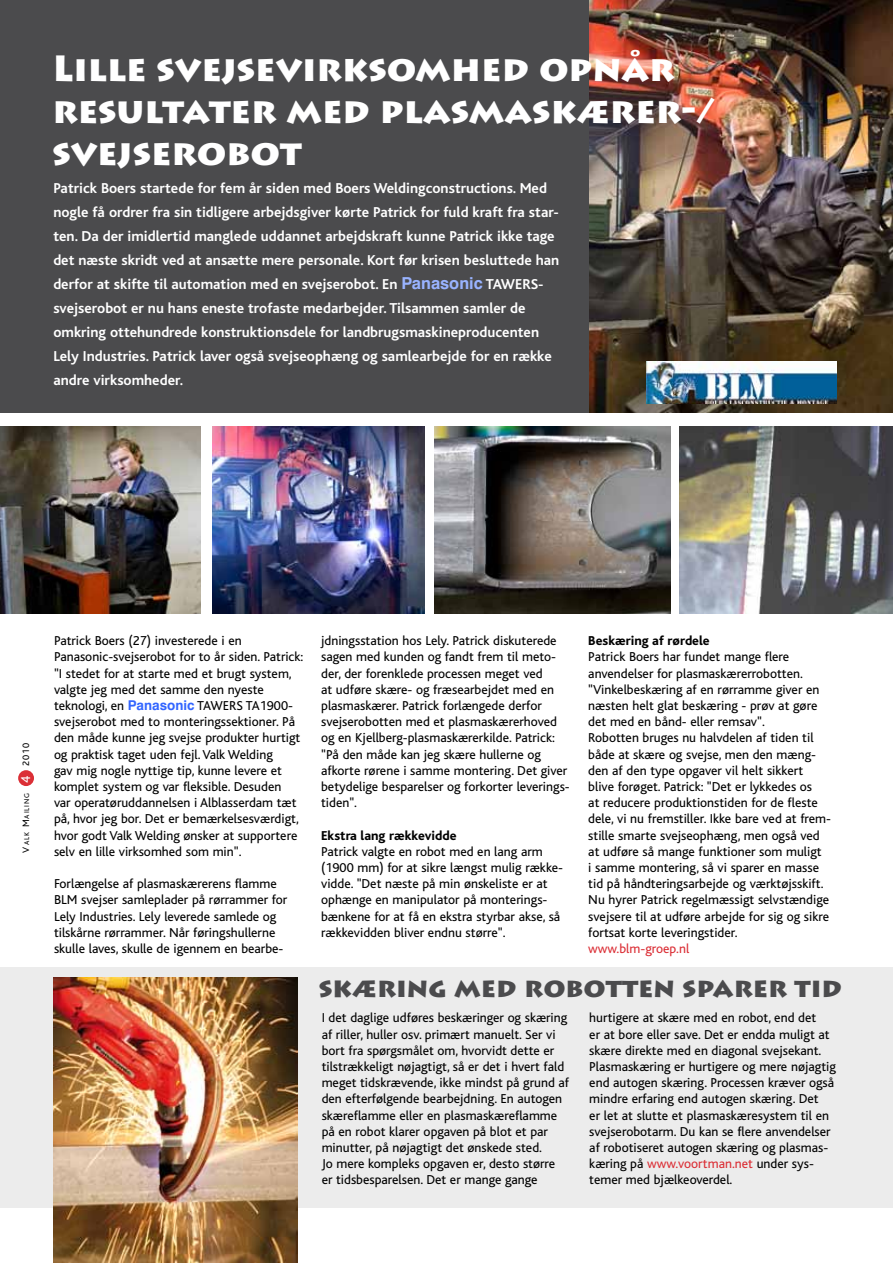
<style>
.page{position:relative;width:893px;height:1263px;background:#fff}
.page>*{position:absolute;margin:0;border:0;box-sizing:border-box;transform-origin:0 0}
.t1{font:900 36px/42px "Lithos Pro";color:#fff}
.t2{font:900 27px "Lithos Pro";color:#4b4b4d}
.t3{font:700 15px/24px "Kl Bliss";color:#fff}
.t4{font:13.5px/16.2px "Kl Bliss";color:#000}
.t5{font:800 13.5px "Kl Bliss";color:#000}
.t6{font:13.5px "Kl Bliss";color:#db2f36}
.t7{font:13.5px "Kl Bliss";color:#fff}
.t8{font:9.75px "Kl Bliss";color:#000}
.t9{font:7.35px "Kl Bliss";letter-spacing:.135em;color:#000}
.s1{font-family:"Swiss 721 BT";font-size:16.5px;color:#99b3ff}
.s2{font-size:9.75px}
.s3{font-family:"Swiss 721 BT";font-weight:700;color:#36f}
.s4{color:#db2f36}
</style>
<div class="page">
<img style="left:212px;top:426px;width:213px;height:187px">
<img style="left:0;top:426px;width:200px;height:187px">
<div style="left:0;top:967px;width:893px;height:240px;background:#ececec"></div>
<div style="left:0;top:0;width:601px;height:412px;background:#4b4b4d"></div>
<div style="left:18px;top:770px;width:16px;height:16px;background:#db2f36;border-radius:50%"></div>
<img style="left:434px;top:426px;width:236px;height:187px">
<img style="left:589px;top:0;width:304px;height:412px">
<img style="left:646px;top:362px;width:190px;height:42px">
<img style="left:680px;top:426px;width:213px;height:187px">
<img style="left:53px;top:978px;width:245px;height:285px">
<h1 class="t1" style="left:52px;top:48px;width:664px">Lille svejsevirksomhed opnår resultater med plasmaskærer-/ svejserobot</h1>
<p class="t3" style="left:53px;top:176px;width:507px">Patrick Boers startede for fem år siden med Boers Weldingconstructions. Med nogle få ordrer fra sin tidligere arbejdsgiver kørte Patrick for fuld kraft fra star&shy;ten. Da der imidlertid manglede uddannet arbejdskraft kunne Patrick ikke tage det næste skridt ved at ansætte mere personale. Kort før krisen besluttede han derfor at skifte til automation med en svejserobot. En <span class="s1">Panasonic</span> TAWERS&shy;svejserobot er nu hans eneste trofaste medarbejder. Tilsammen samler de omkring ottehundrede konstruktionsdele for landbrugsmaskineproducenten Lely Industries. Patrick laver også svejseophæng og samlearbejde for en række andre virksomheder.</p>
<p class="t8" style="left:21px;top:766px;width:25px;rotate:-90deg">2010</p>
<p class="t7" style="left:19px;top:783px;width:9px;rotate:-90deg">4</p>
<p class="t9" style="left:23px;top:852px;width:61px;rotate:-90deg"><span class="s2">V</span>alk <span class="s2">M</span>ailing</p>
<p class="t4" style="left:54px;top:633px;width:251px">Patrick Boers (27) investerede i en Panasonic-svejserobot for to år siden. Patrick: "I stedet for at starte med et brugt system, valgte jeg med det samme den nyeste teknologi, en <span class="s3">Panasonic</span> TAWERS TA1900- svejserobot med to monteringssektioner. På den måde kunne jeg svejse produkter hurtigt og praktisk taget uden fejl. Valk Welding<br>gav mig nogle nyttige tip, kunne levere et komplet system og var fleksible. Desuden<br>var operatøruddannelsen i Alblasserdam tæt på, hvor jeg bor. Det er bemærkelsesværdigt, hvor godt Valk Welding ønsker at supportere selv en lille virksomhed som min".</p>
<p class="t4" style="left:54px;top:876px;width:235px">Forlængelse af plasmaskærerens flamme BLM svejser samleplader på rørrammer for Lely Industries. Lely leverede samlede og tilskårne rørrammer. Når føringshullerne skulle laves, skulle de igennem en bearbe-</p>
<p class="t4" style="left:321px;top:633px;width:250px">jdningsstation hos Lely. Patrick diskuterede sagen med kunden og fandt frem til meto&shy;der, der forenklede processen meget ved<br>at udføre skære- og fræsearbejdet med en plasmaskærer. Patrick forlængede derfor svejserobotten med et plasmaskærerhoved og en Kjellberg-plasmaskærerkilde. Patrick: "På den måde kan jeg skære hullerne og afkorte rørene i samme montering. Det giver betydelige besparelser og forkorter leverings&shy;tiden".</p>
<p class="t5" style="left:321px;top:828px;width:137px">Ekstra lang rækkevidde</p>
<p class="t4" style="left:321px;top:843px;width:243px">Patrick valgte en robot med en lang arm (1900 mm) for at sikre længst mulig række&shy;vidde. "Det næste på min ønskeliste er at ophænge en manipulator på monterings&shy;bænkene for at få en ekstra styrbar akse, så rækkevidden bliver endnu større".</p>
<p class="t5" style="left:588px;top:634px;width:123px">Beskæring af rørdele</p>
<p class="t4" style="left:588px;top:649px;width:244px">Patrick Boers har fundet mange flere anvendelser for plasmaskærerrobotten. "Vinkelbeskæring af en rørramme giver en næsten helt glat beskæring - prøv at gøre det med en bånd- eller remsav".<br>Robotten bruges nu halvdelen af tiden til både at skære og svejse, men den mæng&shy;den af den type opgaver vil helt sikkert blive forøget. Patrick: "Det er lykkedes os<br>at reducere produktionstiden for de fleste dele, vi nu fremstiller. Ikke bare ved at frem&shy;stille smarte svejseophæng, men også ved at udføre så mange funktioner som muligt<br>i samme montering, så vi sparer en masse tid på håndteringsarbejde og værktøjsskift.<br>Nu hyrer Patrick regelmæssigt selvstændige svejsere til at udføre arbejde for sig og sikre fortsat korte leveringstider.</p>
<p class="t6" style="left:588px;top:941px;width:102px">www.blm-groep.nl</p>
<h2 class="t2" style="left:319px;top:970px;width:525px">skæring med robotten sparer tid</h2>
<p class="t4" style="left:322px;top:1010px;width:249px">I det daglige udføres beskæringer og skæring af riller, huller osv. primært manuelt. Ser vi bort fra spørgsmålet om, hvorvidt dette er tilstrækkeligt nøjagtigt, så er det i hvert fald meget tidskrævende, ikke mindst på grund af den efterfølgende bearbejdning. En autogen skæreflamme eller en plasmaskæreflamme på en robot klarer opgaven på blot et par minutter, på nøjagtigt det ønskede sted.<br>Jo mere kompleks opgaven er, desto større er tidsbesparelsen. Det er mange gange</p>
<p class="t4" style="left:589px;top:1010px;width:248px">hurtigere at skære med en robot, end det<br>er at bore eller save. Det er endda muligt at skære direkte med en diagonal svejsekant.<br>Plasmaskæring er hurtigere og mere nøjagtig end autogen skæring. Processen kræver også mindre erfaring end autogen skæring. Det<br>er let at slutte et plasmaskæresystem til en svejserobotarm. Du kan se flere anvendelser af robotiseret autogen skæring og plasmas&shy;kæring på <span class="s4">www.voortman.net</span> under sys&shy;temer med bjælkeoverdel.</p>
</div>
